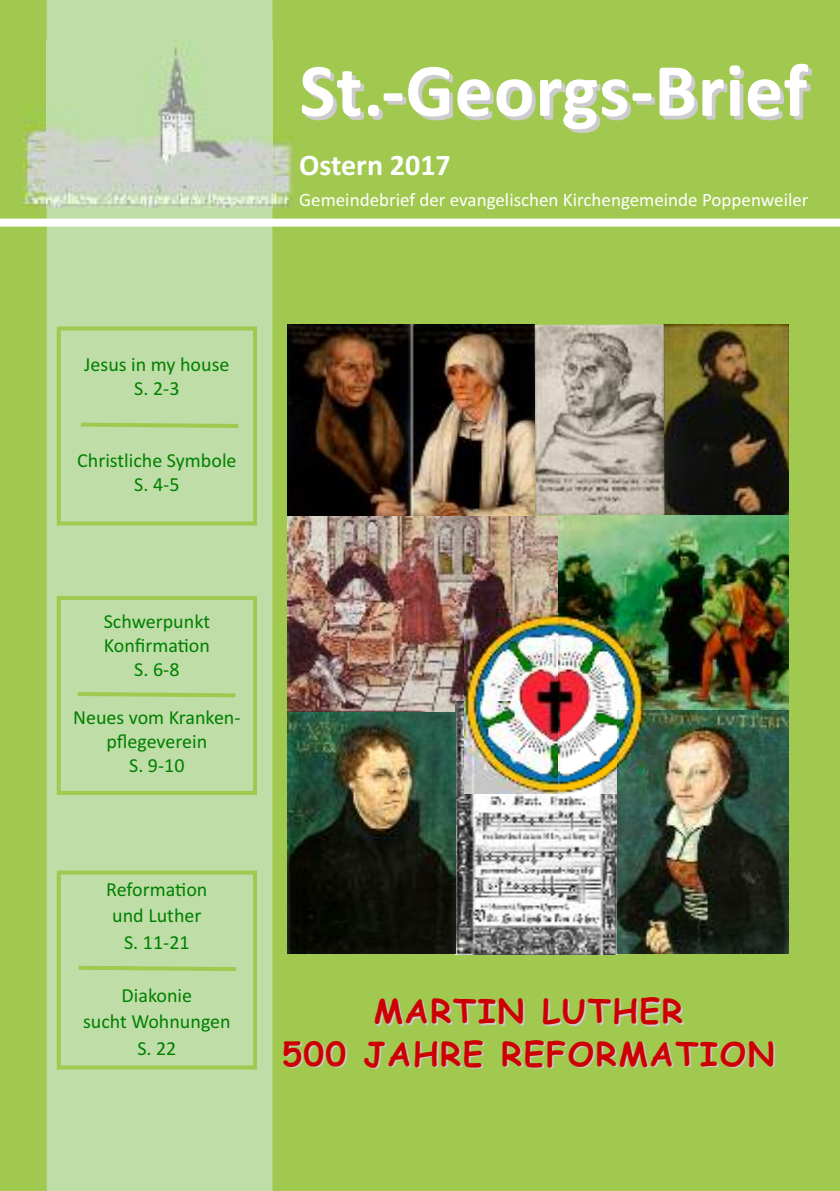
<style>
.page{position:relative;width:840px;height:1191px;background:#fff}
.page>*{position:absolute;margin:0;border:0;box-sizing:border-box;transform-origin:0 0}
.t1{font:700 76px "Calibri";letter-spacing:.01em;color:#fff}
.t2{font:700 33px/42.6px "Comic Sans MS";letter-spacing:.05em;color:#c00;text-align:center}
.t3{font:700 30px "Calibri";color:#fff}
.t4{font:20px/24px "Calibri";color:#008000;text-align:center}
.t5{font:19px "Calibri";color:#fff}
</style>
<div class="page">
<div style="left:0;top:0;width:839px;height:1191px;background:#a1c84f"></div>
<div style="left:47px;top:0;width:225px;height:1191px;background:#bfdda7"></div>
<div style="left:0;top:219px;width:839px;height:8px;background:#fff"></div>
<div style="left:57px;top:326px;width:200px;height:199px;border:4px solid #a1c84f"></div>
<div style="left:57px;top:596px;width:200px;height:199px;border:4px solid #a1c84f"></div>
<div style="left:57px;top:870px;width:200px;height:199px;border:4px solid #a1c84f"></div>
<img style="left:24px;top:40px;width:268px;height:168px">
<svg style="left:74px;top:690px;width:165px;height:9px"></svg>
<svg style="left:74px;top:963px;width:166px;height:10px"></svg>
<svg style="left:77px;top:420px;width:165px;height:10px"></svg>
<img style="left:287px;top:324px;width:375px;height:192px">
<img style="left:662px;top:324px;width:126px;height:192px">
<img style="left:288px;top:516px;width:269px;height:196px">
<img style="left:455px;top:701px;width:162px;height:253px">
<img style="left:558px;top:516px;width:230px;height:195px">
<img style="left:288px;top:712px;width:167px;height:241px">
<img style="left:617px;top:710px;width:170px;height:244px">
<img style="left:464px;top:613px;width:180px;height:180px">
<p class="t4" style="left:84px;top:352px;width:147px">Jesus in my house<br>S. 2-3</p>
<p class="t4" style="left:77px;top:448px;width:161px">Christliche Symbole<br>S. 4-5</p>
<p class="t4" style="left:104px;top:609px;width:108px">Schwerpunkt<br>Konfirmation<br>S. 6-8</p>
<p class="t4" style="left:73px;top:705px;width:169px">Neues vom Kranken&shy;pflegeverein<br>S. 9-10</p>
<h1 class="t1" style="left:299px;top:45px;width:509px">St.-Georgs-Brief</h1>
<h3 class="t3" style="left:299px;top:147px;width:153px">Ostern 2017</h3>
<p class="t5" style="left:299px;top:188px;width:510px">Gemeindebrief der evangelischen Kirchengemeinde Poppenweiler</p>
<p class="t4" style="left:106px;top:875px;width:103px;line-height:26.4px">Reformation und Luther<br>S. 11-21</p>
<p class="t4" style="left:83px;top:981px;width:149px;line-height:26.4px">Diakonie<br>sucht Wohnungen<br>S. 22</p>
<h2 class="t2" style="left:282px;top:990px;width:493px">MARTIN LUTHER<br>500 JAHRE REFORMATION</h2>
</div>
